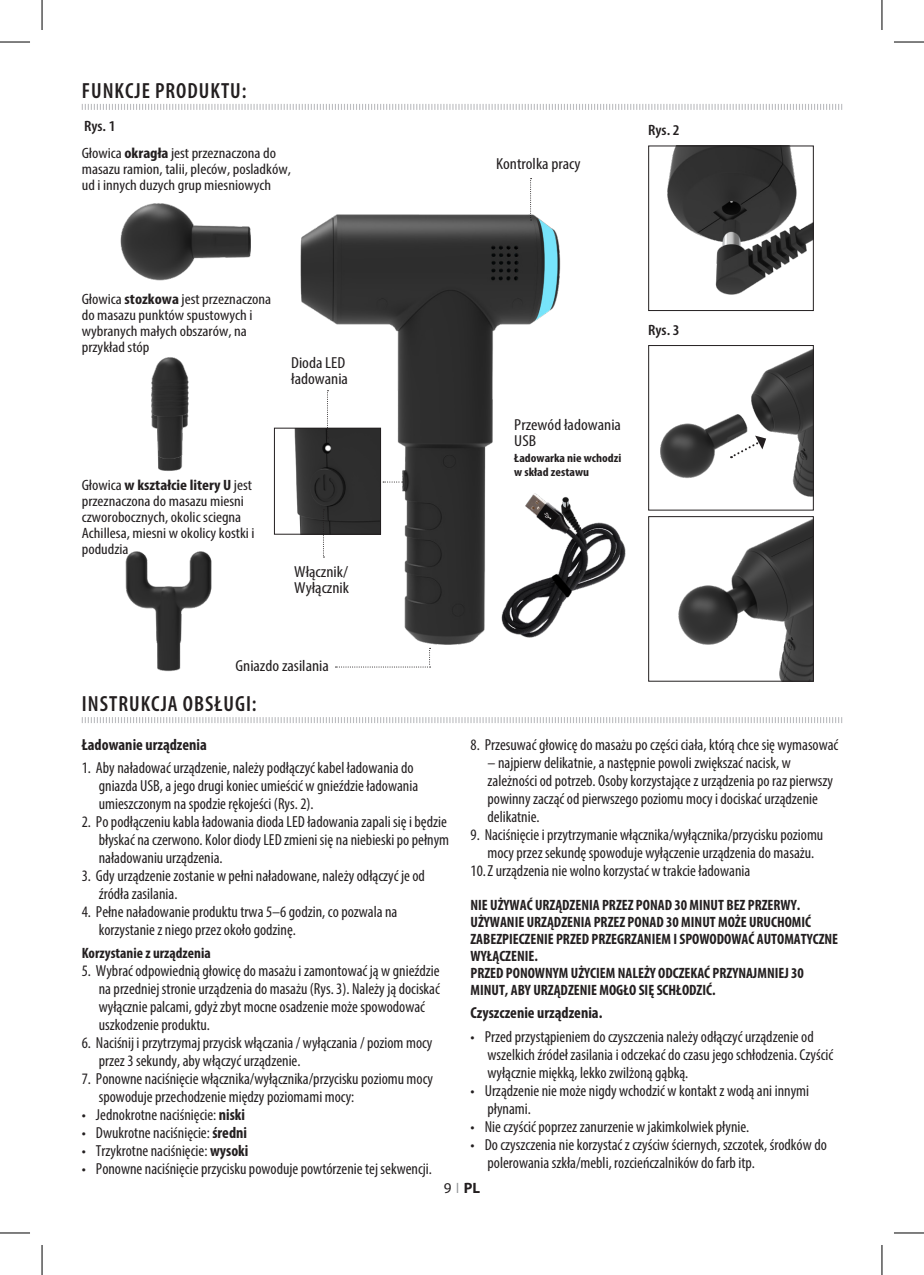
<style>
.page{position:relative;width:924px;height:1275px;background:#fff}
.page>*{position:absolute;margin:0;border:0;box-sizing:border-box;transform-origin:0 0}
.Headers2{font:600 condensed 22px "Myriad Pro";letter-spacing:.045em;color:#231f20}
.Text{font:condensed 16px/18px "Myriad Pro";color:#231f20}
.Text-2{font:condensed 16px/16px "Myriad Pro";color:#231f20;scale:1.1 1}
.Section_Header{font:700 condensed 16px "Myriad Pro";color:#231f20}
.Text-3{font:condensed 15px/16px "Myriad Pro";color:#231f20;scale:1.1 1}
.Text-4{font:700 condensed 15px/17px "Myriad Pro";color:#231f20}
.Subheads{font:700 condensed 15px "Myriad Pro";color:#231f20}
.Text-5{font:600 condensed 15px "Myriad Pro";color:#231f20;scale:1.1 1}
.Page_nos{font:700 15px "Myriad Pro";color:#231f20}
.Text-6{font:700 condensed 12px/14px "Myriad Pro";color:#231f20;scale:1.1 1}
.s1{font-weight:700}
.s2{font-weight:400}
.s3{font-weight:400;font-stretch:condensed;color:#939598}
</style>
<div class="page">
<img style="left:120px;top:178px;width:506px;height:494px">
<img style="left:120px;top:298px;width:136px;height:195px">
<img style="left:667px;top:147px;width:144px;height:148px">
<div style="left:648px;top:145px;width:165px;height:166px;border:1px solid #231f20"></div>
<img style="left:660px;top:349px;width:151px;height:148px">
<div style="left:648px;top:345px;width:165px;height:165px;border:1px solid #231f20"></div>
<img style="left:678px;top:519px;width:133px;height:160px">
<div style="left:648px;top:516px;width:165px;height:165px;border:1px solid #231f20"></div>
<img style="left:276px;top:430px;width:103px;height:103px">
<div style="left:274px;top:428px;width:107px;height:107px;border:1px solid #231f20"></div>
<svg style="left:81px;top:104px;width:761px;height:6px"></svg>
<svg style="left:81px;top:717px;width:761px;height:6px"></svg>
<svg style="left:383px;top:481px;width:19px;height:1px"></svg>
<svg style="left:530px;top:178px;width:1px;height:42px"></svg>
<svg style="left:323px;top:509px;width:1px;height:48px"></svg>
<svg style="left:327px;top:390px;width:1px;height:48px"></svg>
<svg style="left:335px;top:648px;width:95px;height:19px"></svg>
<svg style="left:730px;top:435px;width:35px;height:23px"></svg>
<hr style="left:0;top:42px;width:30px;height:1px;background:#000">
<hr style="left:893px;top:42px;width:30px;height:1px;background:#000">
<hr style="left:0;top:1232px;width:30px;height:1px;background:#000">
<hr style="left:893px;top:1232px;width:30px;height:1px;background:#000">
<hr style="left:42px;top:0;width:1px;height:30px;background:#000">
<hr style="left:42px;top:1245px;width:1px;height:30px;background:#000">
<hr style="left:881px;top:0;width:1px;height:30px;background:#000">
<hr style="left:881px;top:1245px;width:1px;height:30px;background:#000">
<p class="Headers2" style="left:82px;top:77px;width:166px">FUNKCJE PRODUKTU:</p>
<p class="Text-5" style="left:84px;top:117px;width:30px">Rys. 1</p>
<p class="Text-3" style="left:82px;top:145px;width:191px">Głowica <span class="s1">okragła</span> jest przeznaczona do masazu ramion, talii, pleców, posladków, ud i innych duzych grup miesniowych</p>
<p class="Text-2" style="left:496px;top:156px;width:78px">Kontrolka pracy</p>
<p class="Text-5" style="left:648px;top:121px;width:30px">Rys. 2</p>
<p class="Text-3" style="left:82px;top:291px;width:174px">Głowica <span class="s1">stozkowa</span> jest przeznaczona do masazu punktów spustowych i wybranych małych obszarów, na przykład stóp</p>
<p class="Text-2" style="left:291px;top:354px;width:53px">Dioda LED ładowania</p>
<p class="Text-3" style="left:82px;top:477px;width:156px">Głowica <span class="s1">w kształcie litery U</span> jest przeznaczona do masazu miesni czworobocznych, okolic sciegna</p>
<p class="Text-3" style="left:82px;top:525px;width:158px">Achillesa, miesni w okolicy kostki i podudzia</p>
<p class="Text-2" style="left:294px;top:563px;width:51px">Włącznik/<br>Wyłącznik</p>
<p class="Text-5" style="left:648px;top:321px;width:30px">Rys. 3</p>
<p class="Text-2" style="left:514px;top:416px;width:98px">Przewód ładowania<br>USB</p>
<p class="Text-6" style="left:514px;top:450px;width:99px">Ładowarka nie wchodzi w skład zestawu</p>
<p class="Text-2" style="left:235px;top:657px;width:86px">Gniazdo zasilania</p>
<p class="Headers2" style="left:82px;top:690px;width:176px">INSTRUKCJA OBSŁUGI:</p>
<p class="Section_Header" style="left:82px;top:734px;width:127px">Ładowanie urządzenia</p>
<p class="Text" style="left:99px;top:759px;width:321px;text-indent:-17px">1. Aby naładować urządzenie, należy podłączyć kabel ładowania do gniazda USB, a jego drugi koniec umieścić w gnieździe ładowania umieszczonym na spodzie rękojeści (Rys. 2).</p>
<p class="Text" style="left:99px;top:813px;width:352px;text-indent:-17px">2. Po podłączeniu kabla ładowania dioda LED ładowania zapali się i będzie błyskać na czerwono. Kolor diody LED zmieni się na niebieski po pełnym naładowaniu urządzenia.</p>
<p class="Text" style="left:99px;top:867px;width:327px;text-indent:-17px">3. Gdy urządzenie zostanie w pełni naładowane, należy odłączyć je od źródła zasilania.</p>
<p class="Text" style="left:99px;top:903px;width:300px;text-indent:-17px">4. Pełne naładowanie produktu trwa 5–6 godzin, co pozwala na korzystanie z niego przez około godzinę.</p>
<p class="Subheads" style="left:82px;top:943px;width:130px">Korzystanie z urządzenia</p>
<p class="Text" style="left:99px;top:961px;width:342px;text-indent:-17px">5. Wybrać odpowiednią głowicę do masażu i zamontować ją w gnieździe na przedniej stronie urządzenia do masażu (Rys. 3). Należy ją dociskać wyłącznie palcami, gdyż zbyt mocne osadzenie może spowodować uszkodzenie produktu.</p>
<p class="Text" style="left:99px;top:1033px;width:335px;text-indent:-17px">6. Naciśnij i przytrzymaj przycisk włączania / wyłączania / poziom mocy przez 3 sekundy, aby włączyć urządzenie.</p>
<p class="Text" style="left:99px;top:1069px;width:335px;text-indent:-17px">7. Ponowne naciśnięcie włącznika/wyłącznika/przycisku poziomu mocy spowoduje przechodzenie między poziomami mocy:</p>
<p class="Text" style="left:82px;top:1105px;width:165px">• Jednokrotne naciśnięcie: <span class="s1">niski</span></p>
<p class="Text" style="left:82px;top:1123px;width:167px">• Dwukrotne naciśnięcie: <span class="s1">średni</span></p>
<p class="Text" style="left:82px;top:1141px;width:168px">• Trzykrotne naciśnięcie: <span class="s1">wysoki</span></p>
<p class="Text" style="left:82px;top:1159px;width:351px">• Ponowne naciśnięcie przycisku powoduje powtórzenie tej sekwencji.</p>
<p class="Text" style="left:470px;top:735px;width:369px">8. Przesuwać głowicę do masażu po części ciała, którą chce się wymasować</p>
<p class="Text" style="left:487px;top:753px;width:347px">– najpierw delikatnie, a następnie powoli zwiększać nacisk, w zależności od potrzeb. Osoby korzystające z urządzenia po raz pierwszy powinny zacząć od pierwszego poziomu mocy i dociskać urządzenie delikatnie.</p>
<p class="Text" style="left:470px;top:825px;width:354px;text-align:center">9. Naciśnięcie i przytrzymanie włącznika/wyłącznika/przycisku poziomu mocy przez sekundę spowoduje wyłączenie urządzenia do masażu.</p>
<p class="Text" style="left:470px;top:861px;width:281px">10.Z urządzenia nie wolno korzystać w trakcie ładowania</p>
<p class="Text-4" style="left:470px;top:896px;width:331px">NIE UŻYWAĆ URZĄDZENIA PRZEZ PONAD 30 MINUT BEZ PRZERWY.</p>
<p class="Text-4" style="left:470px;top:913px;width:369px">UŻYWANIE URZĄDZENIA PRZEZ PONAD 30 MINUT MOŻE URUCHOMIĆ<br>ZABEZPIECZENIE PRZED PRZEGRZANIEM I SPOWODOWAĆ AUTOMATYCZNE<br>WYŁĄCZENIE.</p>
<p class="Text-4" style="left:470px;top:964px;width:335px">PRZED PONOWNYM UŻYCIEM NALEŻY ODCZEKAĆ PRZYNAJMNIEJ 30<br>MINUT, ABY URZĄDZENIE MOGŁO SIĘ SCHŁODZIĆ.</p>
<p class="Section_Header" style="left:470px;top:1003px;width:133px">Czyszczenie urządzenia.</p>
<p class="Text" style="left:487px;top:1027px;width:347px;text-indent:-17px">• Przed przystąpieniem do czyszczenia należy odłączyć urządzenie od wszelkich źródeł zasilania i odczekać do czasu jego schłodzenia. Czyścić wyłącznie miękką, lekko zwilżoną gąbką.</p>
<p class="Text" style="left:487px;top:1081px;width:323px;text-indent:-17px">• Urządzenie nie może nigdy wchodzić w kontakt z wodą ani innymi płynami.</p>
<p class="Text" style="left:470px;top:1117px;width:280px">• Nie czyścić poprzez zanurzenie w jakimkolwiek płynie.</p>
<p class="Text" style="left:487px;top:1135px;width:340px;text-indent:-17px">• Do czyszczenia nie korzystać z czyściw ściernych, szczotek, środków do polerowania szkła/mebli, rozcieńczalników do farb itp.</p>
<p class="Page_nos" style="left:443px;top:1178px;width:38px"><span class="s2">9</span> <span class="s3">I</span> PL</p>
</div>
